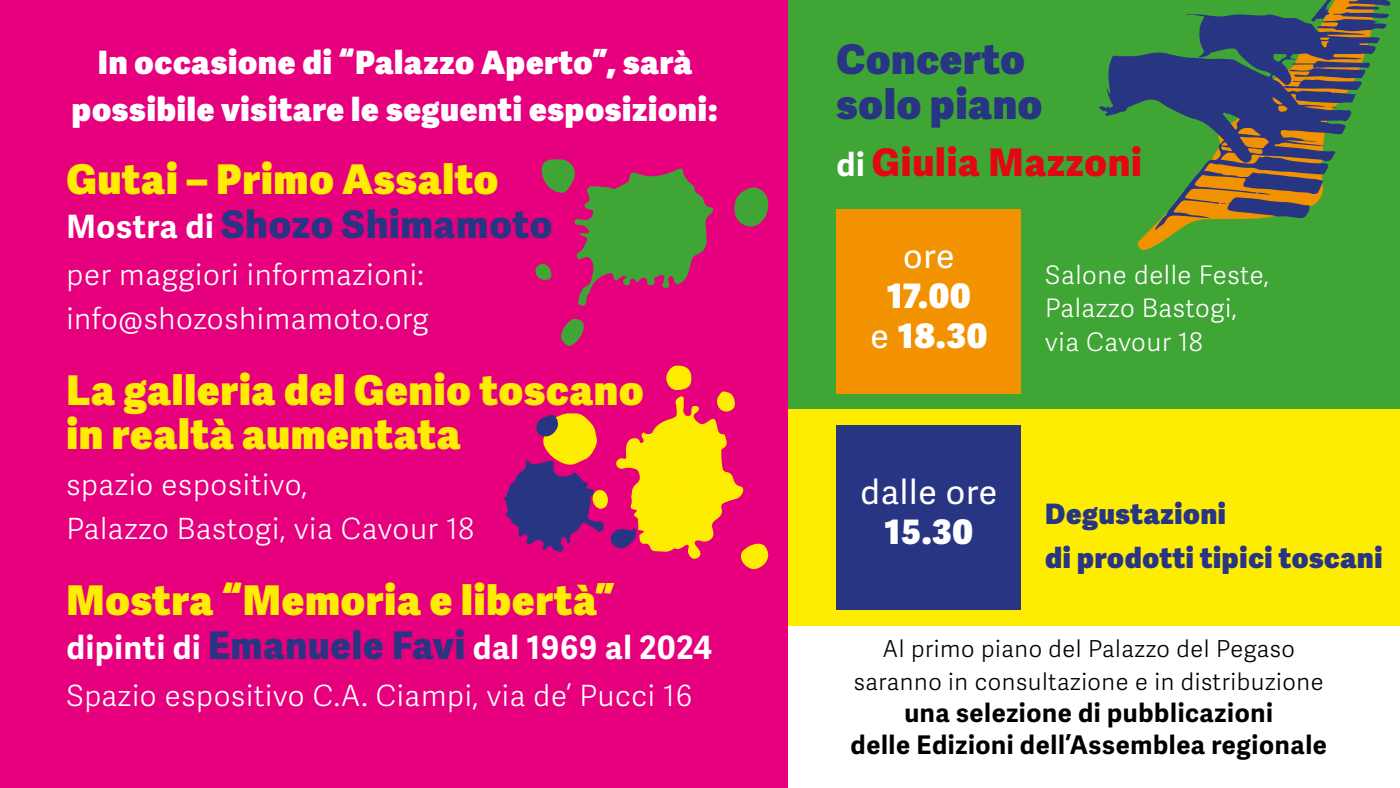
<style>
.page{position:relative;width:1400px;height:788px;background:#fff}
.page>*{position:absolute;margin:0;border:0;box-sizing:border-box;transform-origin:0 0}
.t1{font:800 40.95px/43.8px "Adelle Sans Devanagari";letter-spacing:.025em;color:#ffed00}
.t2{font:800 40.95px/44.6px "Adelle Sans Devanagari";letter-spacing:.025em;color:#283583}
.t3{font:800 37.98px "Adelle Sans Devanagari";letter-spacing:.025em;color:#283583}
.t4{font:800 37.98px "Adelle Sans Devanagari";letter-spacing:.025em;color:#e30613}
.t5{font:800 33.69px/39.9px "Adelle Sans Devanagari";letter-spacing:.025em;color:#fff;text-align:center}
.t6{font:33.69px "Adelle Sans Devanagari";letter-spacing:.025em;color:#fff}
.t7{font:800 32.11px/46.8px "Adelle Sans Devanagari";letter-spacing:.025em;color:#fff;text-align:center}
.t8{font:700 32.11px "Adelle Sans Devanagari";letter-spacing:.025em;color:#fff}
.t9{font:300 29.22px/43.8px "Adelle Sans Devanagari";letter-spacing:.025em;color:#fff}
.t10{font:800 28.09px/43.4px "Adelle Sans Devanagari";letter-spacing:.025em;color:#283583}
.t11{font:700 25.72px/32.4px "Adelle Sans Devanagari";letter-spacing:.025em;color:#000;text-align:center}
.t12{font:300 25.55px/33.2px "Adelle Sans Devanagari";letter-spacing:.025em;color:#fff}
.t13{font:300 23.36px/32.4px "Adelle Sans Devanagari";letter-spacing:.025em;color:#000;text-align:center}
.s1{font-weight:700;font-size:32.11px;color:#fff}
.s2{font-weight:800;font-size:37.98px;color:#283583}
.s3{font-weight:400}
</style>
<div class="page">
<div style="left:0;top:394px;width:1400px;height:231px;background:#ffed00"></div>
<div style="left:836px;top:425px;width:185px;height:185px;background:#283583"></div>
<div style="left:0;top:0;width:1400px;height:408px;background:#3fa535"></div>
<div style="left:0;top:0;width:788px;height:788px;background:#e6007d"></div>
<svg style="left:561px;top:318px;width:23px;height:28px"></svg>
<svg style="left:734px;top:187px;width:35px;height:40px"></svg>
<svg style="left:535px;top:159px;width:179px;height:147px"></svg>
<svg style="left:504px;top:365px;width:264px;height:205px"></svg>
<div style="left:836px;top:209px;width:185px;height:185px;background:#f39200"></div>
<svg style="left:1137px;top:13px;width:53px;height:238px"></svg>
<svg style="left:1099px;top:14px;width:281px;height:216px"></svg>
<svg style="left:1290px;top:61px;width:80px;height:18px"></svg>
<svg style="left:1311px;top:0;width:80px;height:31px"></svg>
<svg style="left:1331px;top:106px;width:6px;height:2px"></svg>
<svg style="left:1221px;top:192px;width:89px;height:26px;background:#896442"></svg>
<p class="t7" style="left:72px;top:40px;width:648px">In occasione di “Palazzo Aperto”, sarà possibile visitare le seguenti esposizioni:</p>
<h1 class="t1" style="left:66px;top:158px;width:433px">Gutai – Primo Assalto</h1>
<p class="t3" style="left:66px;top:203px;width:487px"><span class="s1">Mostra di</span> Shozo Shimamoto</p>
<p class="t9" style="left:66px;top:254px;width:364px">per maggiori informazioni: info@shozoshimamoto.org</p>
<h1 class="t1" style="left:66px;top:368px;width:579px">La galleria del Genio toscano in realtà aumentata</h1>
<p class="t9" style="left:66px;top:465px;width:409px">spazio espositivo,<br>Palazzo Bastogi, via Cavour 18</p>
<h1 class="t1" style="left:66px;top:579px;width:550px">Mostra “Memoria e libertà”</h1>
<p class="t8" style="left:66px;top:629px;width:647px">dipinti di <span class="s2">Emanuele Favi</span> dal 1969 al 2024</p>
<p class="t9" style="left:66px;top:675px;width:627px">Spazio espositivo C.A. Ciampi, via de’ Pucci 16</p>
<h1 class="t2" style="left:836px;top:38px;width:207px">Concerto solo piano</h1>
<p class="t4" style="left:836px;top:141px;width:307px"><span class="s1">di</span> Giulia Mazzoni</p>
<p class="t6" style="left:903px;top:231px;width:53px">ore</p>
<p class="t5" style="left:870px;top:276px;width:118px">17.00<br><span class="s3">e</span> 18.30</p>
<p class="t12" style="left:1045px;top:260px;width:225px">Salone delle Feste,<br>Palazzo Bastogi, via Cavour 18</p>
<p class="t6" style="left:860px;top:467px;width:138px">dalle ore</p>
<p class="t5" style="left:885px;top:512px;width:90px">15.30</p>
<p class="t10" style="left:1045px;top:493px;width:339px">Degustazioni<br>di prodotti tipici toscani</p>
<p class="t13" style="left:854px;top:634px;width:471px">Al primo piano del Palazzo del Pegaso saranno in consultazione e in distribuzione</p>
<p class="t11" style="left:851px;top:697px;width:478px">una selezione di pubblicazioni<br>delle Edizioni dell’Assemblea regionale</p>
</div>
